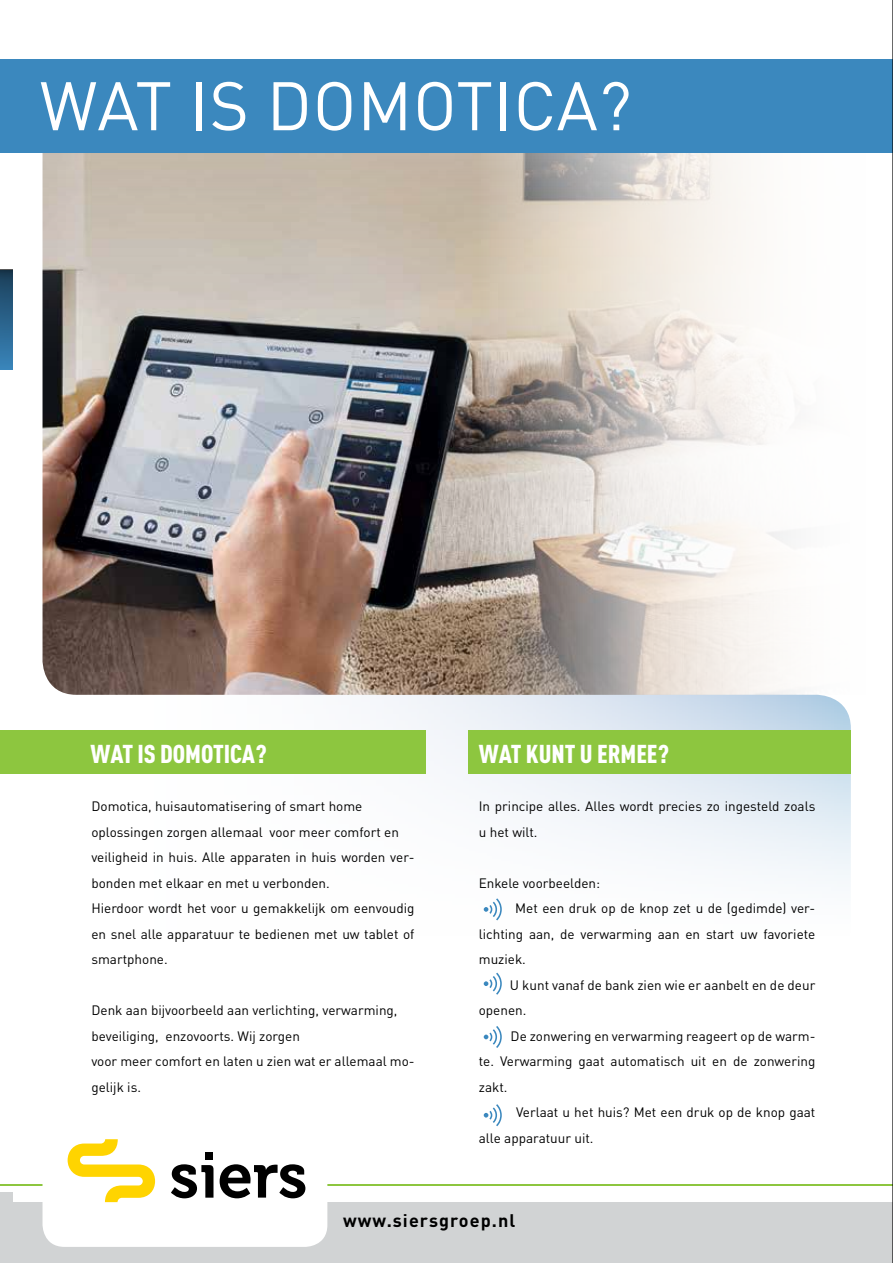
<style>
.page{position:relative;width:893px;height:1263px;background:#fff}
.page>*{position:absolute;margin:0;border:0;box-sizing:border-box;transform-origin:0 0}
.t1{font:67.5px "DIN Pro";letter-spacing:.01em;color:#fff}
.t2{font:900 25.5px "DIN Cond";color:#fff}
.t3{font:700 18px "DIN Pro";letter-spacing:.06em;color:#000}
.t4{font:13.5px/25.5px "DIN Pro";color:#000}
</style>
<div class="page">
<svg style="left:0;top:270px;width:13px;height:99px"></svg>
<div style="left:0;top:1192px;width:13px;height:71px;background:#d1d3d4"></div>
<svg style="left:0;top:59px;width:13px;height:1px"></svg>
<img style="left:43px;top:153px;width:436px;height:542px">
<svg style="left:479px;top:59px;width:413px;height:636px"></svg>
<div style="left:0;top:1202px;width:893px;height:61px;background:#d1d3d4"></div>
<hr style="left:0;top:1184px;width:893px;height:2px;background:#8dc63f">
<div style="left:0;top:60px;width:893px;height:93px;background:#3b88be"></div>
<svg style="left:43px;top:1139px;width:284px;height:108px"></svg>
<svg style="left:376px;top:695px;width:475px;height:226px"></svg>
<div style="left:0;top:730px;width:425px;height:44px;background:#8dc63f"></div>
<div style="left:468px;top:730px;width:382px;height:44px;background:#8dc63f"></div>
<svg style="left:484px;top:1026px;width:18px;height:22px"></svg>
<svg style="left:484px;top:898px;width:18px;height:22px"></svg>
<svg style="left:484px;top:973px;width:18px;height:22px"></svg>
<svg style="left:484px;top:1104px;width:18px;height:22px"></svg>
<hr style="left:892px;top:0;width:1px;height:1263px;background:#000">
<h1 class="t1" style="left:40px;top:53px;width:593px">Wat is domotica?</h1>
<h2 class="t2" style="left:90px;top:737px;width:178px">WAT IS DOMOTICA?</h2>
<h2 class="t2" style="left:479px;top:738px;width:192px">WAT KUNT U ERMEE?</h2>
<p class="t4" style="left:91px;top:792px;width:325px">Domotica, huisautomatisering of smart home oplossingen zorgen allemaal voor meer comfort en veiligheid in huis. Alle apparaten in huis worden ver&shy;bonden met elkaar en met u verbonden.<br>Hierdoor wordt het voor u gemakkelijk om eenvoudig en snel alle apparatuur te bedienen met uw tablet of smartphone.</p>
<p class="t4" style="left:91px;top:996px;width:325px">Denk aan bijvoorbeeld aan verlichting, verwarming, beveiliging, enzovoorts. Wij zorgen<br>voor meer comfort en laten u zien wat er allemaal mo&shy;gelijk is.</p>
<p class="t4" style="left:479px;top:792px;width:338px">I n principe alles. Alles wordt precies zo ingesteld zoals u het wilt.</p>
<p class="t4" style="left:479px;top:869px;width:123px">Enkele voorbeelden:</p>
<p class="t4" style="left:515px;top:894px;width:302px">Met een druk op de knop zet u de (gedimde) ver-</p>
<p class="t4" style="left:479px;top:920px;width:338px">lichting aan, de verwarming aan en start uw favoriete</p>
<p class="t4" style="left:479px;top:945px;width:49px">muziek.</p>
<p class="t4" style="left:510px;top:971px;width:307px">U kunt vanaf de bank zien wie er aanbelt en de deur</p>
<p class="t4" style="left:479px;top:996px;width:49px">openen.</p>
<p class="t4" style="left:511px;top:1022px;width:306px">De zonwering en verwarming reageert op de warm-</p>
<p class="t4" style="left:479px;top:1047px;width:338px">te. Verwarming gaat automatisch uit en de zonwering</p>
<p class="t4" style="left:479px;top:1073px;width:30px">zakt.</p>
<p class="t4" style="left:516px;top:1098px;width:301px">Verlaat u het huis? M et een druk op de knop gaat</p>
<p class="t4" style="left:479px;top:1124px;width:116px">alle apparatuur uit.</p>
<h3 class="t3" style="left:343px;top:1205px;width:174px">www.siersgroep.nl</h3>
</div>
